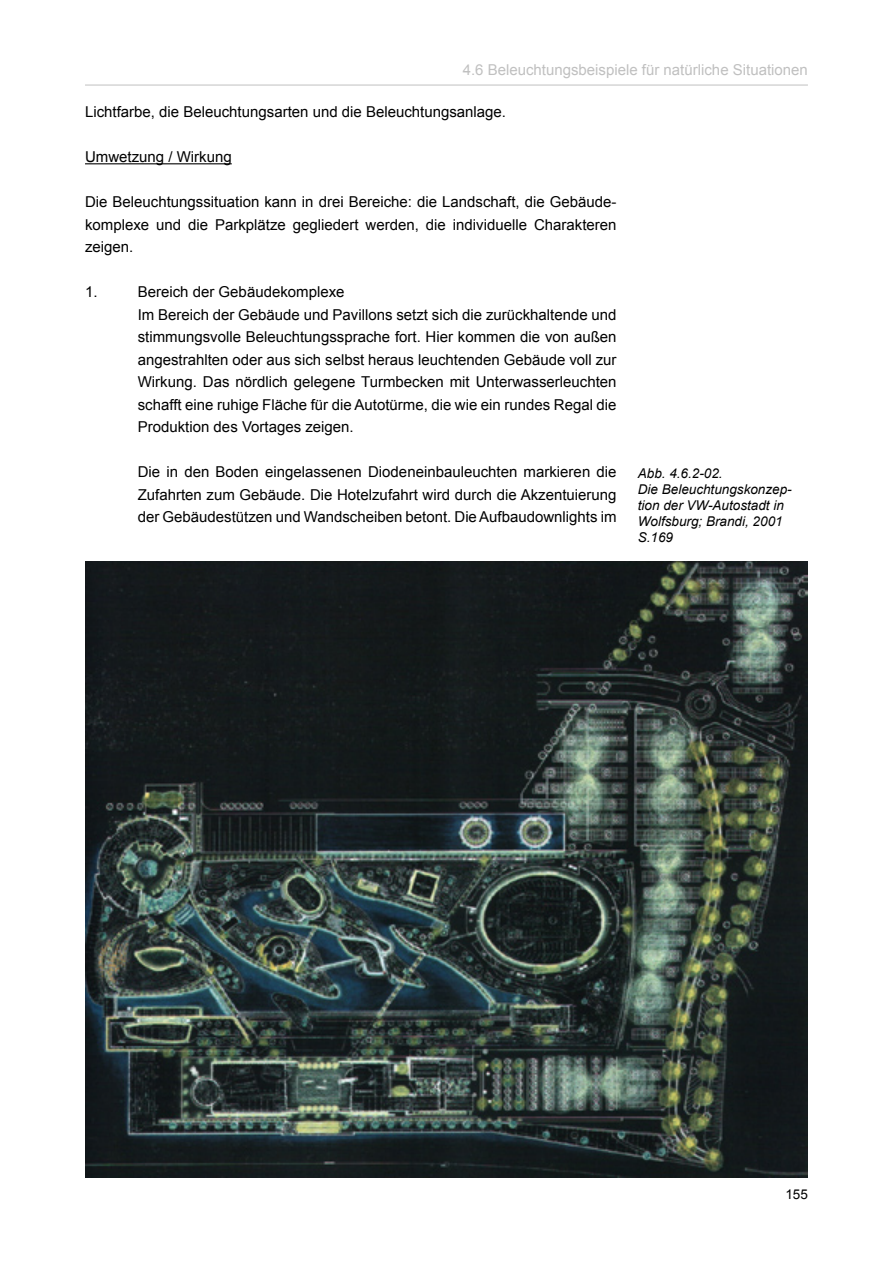
<style>
.page{position:relative;width:893px;height:1263px;background:#fff}
.page>*{position:absolute;margin:0;border:0;box-sizing:border-box;transform-origin:0 0}
.t1{font:15px/22.5px "Arial";color:#000;text-align:justify}
.t2{font:15px "Arial";color:#c0c0c0}
.t3{font:italic 13.5px/16.2px "Arial";color:#000}
.t4{font:13.5px "Arial";color:#000}
</style>
<div class="page">
<hr style="left:85px;top:85px;width:723px;height:1px;background:#c0c0c0">
<hr style="left:85px;top:163px;width:147px;height:1px;background:#000">
<img style="left:85px;top:561px;width:723px;height:617px">
<p class="t2" style="left:463px;top:60px;width:347px">4.6 Beleuchtungsbeispiele für natürliche Situationen</p>
<p class="t1" style="left:85px;top:101px;width:423px">Lichtfarbe, die Beleuchtungsarten und die Beleuchtungsanlage.</p>
<p class="t1" style="left:85px;top:146px;width:148px">Umwetzung / Wirkung</p>
<p class="t1" style="left:85px;top:191px;width:533px">Die Beleuchtungssituation kann in drei Bereiche: die Landschaft, die Gebäude&shy;komplexe und die Parkplätze gegliedert werden, die individuelle Charakteren zeigen.</p>
<p class="t1" style="left:85px;top:281px;width:14px">1.</p>
<p class="t1" style="left:138px;top:281px;width:480px;text-align:left">Bereich der Gebäudekomplexe<br>Im Bereich der Gebäude und Pavillons setzt sich die zurückhaltende und stimmungsvolle Beleuchtungssprache fort. Hier kommen die von außen angestrahlten oder aus sich selbst heraus leuchtenden Gebäude voll zur Wirkung. Das nördlich gelegene Turmbecken mit Unterwasserleuchten schafft eine ruhige Fläche für die Autotürme, die wie ein rundes Regal die Produktion des Vortages zeigen.</p>
<p class="t1" style="left:138px;top:461px;width:480px">Die in den Boden eingelassenen Diodeneinbauleuchten markieren die Zufahrten zum Gebäude. Die Hotelzufahrt wird durch die Akzentuierung der Gebäudestützen und Wandscheiben betont. Die Aufbaudownlights im</p>
<p class="t3" style="left:638px;top:465px;width:155px">Abb. 4.6.2-02.<br>Die Beleuchtungskonzep&shy;tion der VW-Autostadt in<br>Wolfsburg; Brandi, 2001<br>S.169</p>
<p class="t4" style="left:785px;top:1185px;width:24px">155</p>
</div>
